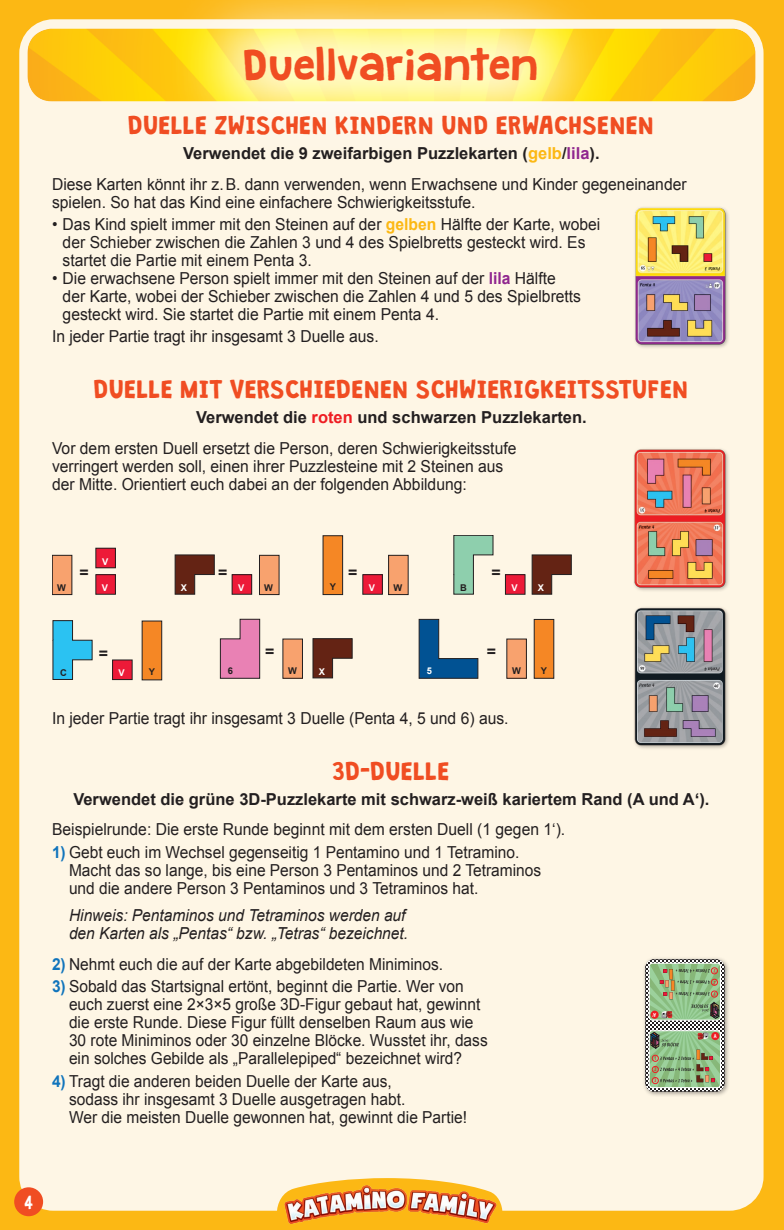
<style>
.page{position:relative;width:784px;height:1230px;background:#fff}
.page>*{position:absolute;margin:0;border:0;box-sizing:border-box;transform-origin:0 0}
.t1{font:37.5px "Granstander Clean";color:#f04d22}
.Überschrift{font:22.5px "Granstander Clean";color:#f04d22}
.Fließtext{font:16.5px/18px "Arial";color:#231f20;scale:.95 1}
.Fließtext-2{font:16.5px/18px "Arial";color:#231f20;scale:.94 1}
.Unterüberschrift{font:700 16.5px "Arial";color:#231f20}
.t2{font:italic 16.5px/18px "Arial";color:#231f20;scale:.94 1}
.t3{font:16.5px "Granstander Clean";color:#fff;scale:.91 1}
.t4{font:700 15.9px "Arial";color:#231f20}
.t5{font:700 9.3px "Arial";color:#231f20}
.t6{font:700 9.3px "Arial";color:#fff}
.t7{font:700 condensed 5.55px/11.2px "Myriad Pro";color:#ee1d23;text-align:justify;scale:.8 1}
.t8{font:700 5.55px "Myriad Pro";color:#fff;scale:.8 1}
.s1{color:#fcb814}
.s2{color:#90268f}
.s3{font-weight:700;color:#fcb814}
.s4{font-weight:700;color:#90268f}
.s5{color:#ee1d23}
.s6{font-weight:700;color:#1074bc}
</style>
<div class="page">
<div style="left:0;top:0;width:784px;height:1229px;background:#fcb814"></div>
<div style="left:19px;top:19px;width:744px;height:1191px;background:#fef6e5;border-radius:34px"></div>
<img style="left:19px;top:19px;width:745px;height:106px">
<img style="left:277px;top:1178px;width:226px;height:46px">
<svg style="left:166px;top:0;width:449px;height:125px"></svg>
<svg style="left:453px;top:535px;width:40px;height:59px"></svg>
<svg style="left:52px;top:620px;width:41px;height:60px"></svg>
<div style="left:505px;top:574px;width:20px;height:20px;background:#ed1a38"></div>
<div style="left:505px;top:574px;width:20px;height:20px;border:1px solid #231f20"></div>
<svg style="left:531px;top:554px;width:40px;height:40px"></svg>
<svg style="left:175px;top:554px;width:40px;height:40px"></svg>
<div style="left:232px;top:574px;width:20px;height:20px;background:#ed1a38"></div>
<div style="left:232px;top:574px;width:20px;height:20px;border:1px solid #231f20"></div>
<div style="left:259px;top:555px;width:20px;height:39px;background:#f8a26e"></div>
<div style="left:259px;top:555px;width:20px;height:39px;border:1px solid #231f20"></div>
<div style="left:96px;top:548px;width:19px;height:19px;background:#ed1a38"></div>
<div style="left:96px;top:548px;width:20px;height:20px;border:1px solid #231f20"></div>
<div style="left:96px;top:574px;width:19px;height:20px;background:#ed1a38"></div>
<div style="left:96px;top:574px;width:20px;height:20px;border:1px solid #231f20"></div>
<div style="left:52px;top:555px;width:20px;height:39px;background:#f8a26e"></div>
<div style="left:52px;top:555px;width:20px;height:39px;border:1px solid #231f20"></div>
<svg style="left:312px;top:638px;width:41px;height:40px"></svg>
<div style="left:283px;top:639px;width:19px;height:39px;background:#f8a26e"></div>
<div style="left:283px;top:638px;width:20px;height:40px;border:1px solid #231f20"></div>
<div style="left:507px;top:639px;width:19px;height:39px;background:#f8a26e"></div>
<div style="left:506px;top:638px;width:21px;height:40px;border:1px solid #231f20"></div>
<svg style="left:534px;top:618px;width:20px;height:60px"></svg>
<svg style="left:142px;top:620px;width:20px;height:60px"></svg>
<svg style="left:322px;top:535px;width:21px;height:60px"></svg>
<svg style="left:220px;top:618px;width:40px;height:60px"></svg>
<svg style="left:418px;top:618px;width:60px;height:60px"></svg>
<div style="left:363px;top:574px;width:19px;height:20px;background:#ed1a38"></div>
<div style="left:362px;top:574px;width:21px;height:20px;border:1px solid #231f20"></div>
<div style="left:389px;top:555px;width:19px;height:39px;background:#f8a26e"></div>
<div style="left:388px;top:555px;width:20px;height:39px;border:1px solid #231f20"></div>
<div style="left:113px;top:659px;width:19px;height:20px;background:#ed1a38"></div>
<img style="left:635px;top:207px;width:94px;height:141px">
<img style="left:634px;top:449px;width:95px;height:142px">
<img style="left:634px;top:607px;width:95px;height:142px">
<div style="left:14px;top:1186px;width:29px;height:29px;background:#f04d22;border-radius:50%"></div>
<div style="left:642px;top:955px;width:88px;height:142px;background:#231f20;opacity:.45"></div>
<svg style="left:645px;top:959px;width:79px;height:132px;background:#94aa85"></svg>
<p class="t1" style="left:244px;top:45px;width:297px">Duellvarianten</p>
<p class="Überschrift" style="left:128px;top:113px;width:528px">DUELLE ZWISCHEN KINDERN UND ERWACHSENEN</p>
<p class="Unterüberschrift" style="left:183px;top:142px;width:418px">Verwendet die 9 zweifarbigen Puzzlekarten (<span class="s1">gelb</span>/<span class="s2">lila</span>).</p>
<p class="Fließtext" style="left:52px;top:175px;width:669px">Diese Karten könnt ihr z.B. dann verwenden, wenn Erwachsene und Kinder gegeneinander spielen. So hat das Kind eine einfachere Schwierigkeitsstufe.</p>
<p class="Fließtext" style="left:63px;top:215px;width:567px;text-indent:-11px">• Das Kind spielt immer mit den Steinen auf der <span class="s3">gelben</span> Hälfte der Karte, wobei der Schieber zwischen die Zahlen 3 und 4 des Spielbretts gesteckt wird. Es startet die Partie mit einem Penta 3.</p>
<p class="Fließtext" style="left:63px;top:269px;width:547px;text-indent:-11px">• Die erwachsene Person spielt immer mit den Steinen auf der <span class="s4">lila</span> Hälfte der Karte, wobei der Schieber zwischen die Zahlen 4 und 5 des Spielbretts gesteckt wird. Sie startet die Partie mit einem Penta 4.</p>
<p class="Fließtext" style="left:52px;top:328px;width:345px">In jeder Partie tragt ihr insgesamt 3 Duelle aus.</p>
<p class="Überschrift" style="left:94px;top:377px;width:597px">DUELLE MIT VERSCHIEDENEN SCHWIERIGKEITSSTUFEN</p>
<p class="Unterüberschrift" style="left:196px;top:406px;width:392px">Verwendet die <span class="s5">roten</span> und schwarzen Puzzlekarten.</p>
<p class="Fließtext" style="left:52px;top:439px;width:490px">Vor dem ersten Duell ersetzt die Person, deren Schwierigkeitsstufe verringert werden soll, einen ihrer Puzzlesteine mit 2 Steinen aus der Mitte. Orientiert euch dabei an der folgenden Abbildung:</p>
<p class="t6" style="left:102px;top:554px;width:8px">V</p>
<p class="t4" style="left:80px;top:561px;width:11px">=</p>
<p class="t4" style="left:218px;top:561px;width:11px">=</p>
<p class="t4" style="left:348px;top:561px;width:11px">=</p>
<p class="t4" style="left:491px;top:561px;width:11px">=</p>
<p class="t5" style="left:57px;top:580px;width:10px">W</p>
<p class="t6" style="left:102px;top:581px;width:8px">V</p>
<p class="t5" style="left:330px;top:580px;width:8px">Y</p>
<p class="t6" style="left:181px;top:581px;width:8px">X</p>
<p class="t6" style="left:238px;top:581px;width:8px">V</p>
<p class="t5" style="left:264px;top:580px;width:10px">W</p>
<p class="t6" style="left:511px;top:581px;width:8px">V</p>
<p class="t6" style="left:538px;top:581px;width:8px">X</p>
<p class="t6" style="left:369px;top:581px;width:8px">V</p>
<p class="t5" style="left:393px;top:580px;width:10px">W</p>
<p class="t5" style="left:460px;top:581px;width:8px">B</p>
<p class="t5" style="left:60px;top:666px;width:8px">C</p>
<p class="t4" style="left:99px;top:642px;width:11px">=</p>
<p class="t4" style="left:265px;top:640px;width:11px">=</p>
<p class="t4" style="left:487px;top:640px;width:11px">=</p>
<p class="t6" style="left:118px;top:666px;width:8px">V</p>
<p class="t5" style="left:149px;top:665px;width:8px">Y</p>
<p class="t5" style="left:288px;top:664px;width:10px">W</p>
<p class="t6" style="left:319px;top:664px;width:8px">X</p>
<p class="t5" style="left:512px;top:664px;width:10px">W</p>
<p class="t5" style="left:541px;top:663px;width:8px">Y</p>
<p class="t5" style="left:228px;top:664px;width:7px">6</p>
<p class="t6" style="left:427px;top:664px;width:7px">5</p>
<p class="Fließtext" style="left:52px;top:709px;width:482px">In jeder Partie tragt ihr insgesamt 3 Duelle (Penta 4, 5 und 6) aus.</p>
<p class="Überschrift" style="left:333px;top:758px;width:118px">3D-DUELLE</p>
<p class="Unterüberschrift" style="left:73px;top:787px;width:638px">Verwendet die grüne 3D-Puzzlekarte mit schwarz-weiß kariertem Rand (A und A‘).</p>
<p class="Fließtext" style="left:52px;top:820px;width:542px">Beispielrunde: Die erste Runde beginnt mit dem ersten Duell (1 gegen 1‘).</p>
<p class="Fließtext-2" style="left:69px;top:842px;width:504px;text-indent:-17px"><span class="s6">1)</span> Gebt euch im Wechsel gegenseitig 1 Pentamino und 1 Tetramino.<br>Macht das so lange, bis eine Person 3 Pentaminos und 2 Tetraminos und die andere Person 3 Pentaminos und 3 Tetraminos hat.</p>
<p class="t2" style="left:69px;top:905px;width:362px">Hinweis: Pentaminos und Tetraminos werden auf den Karten als „Pentas“ bzw. „Tetras“ bezeichnet.</p>
<p class="Fließtext-2" style="left:52px;top:955px;width:418px"><span class="s6">2)</span> Nehmt euch die auf der Karte abgebildeten Miniminos.</p>
<p class="Fließtext-2" style="left:69px;top:977px;width:447px;text-indent:-17px"><span class="s6">3)</span> Sobald das Startsignal ertönt, beginnt die Partie. Wer von euch zuerst eine 2×3×5 große 3D-Figur gebaut hat, gewinnt die erste Runde. Diese Figur füllt denselben Raum aus wie 30 rote Miniminos oder 30 einzelne Blöcke. Wusstet ihr, dass ein solches Gebilde als „Parallelepiped“ bezeichnet wird?</p>
<p class="Fließtext-2" style="left:69px;top:1071px;width:425px;text-indent:-17px"><span class="s6">4)</span> Tragt die anderen beiden Duelle der Karte aus,<br>sodass ihr insgesamt 3 Duelle ausgetragen habt.<br>Wer die meisten Duelle gewonnen hat, gewinnt die Partie!</p>
<p class="t7" style="left:716px;top:999px;width:5px;rotate:-180deg">1’ 2’ 3’</p>
<p class="t8" style="left:656px;top:1017px;width:6px;rotate:-180deg">A’</p>
<p class="t8" style="left:714px;top:1032px;width:5px">A</p>
<p class="t7" style="left:654px;top:1052px;width:4px">1<br>2<br>3</p>
<p class="t3" style="left:25px;top:1192px;width:11px">4</p>
</div>
